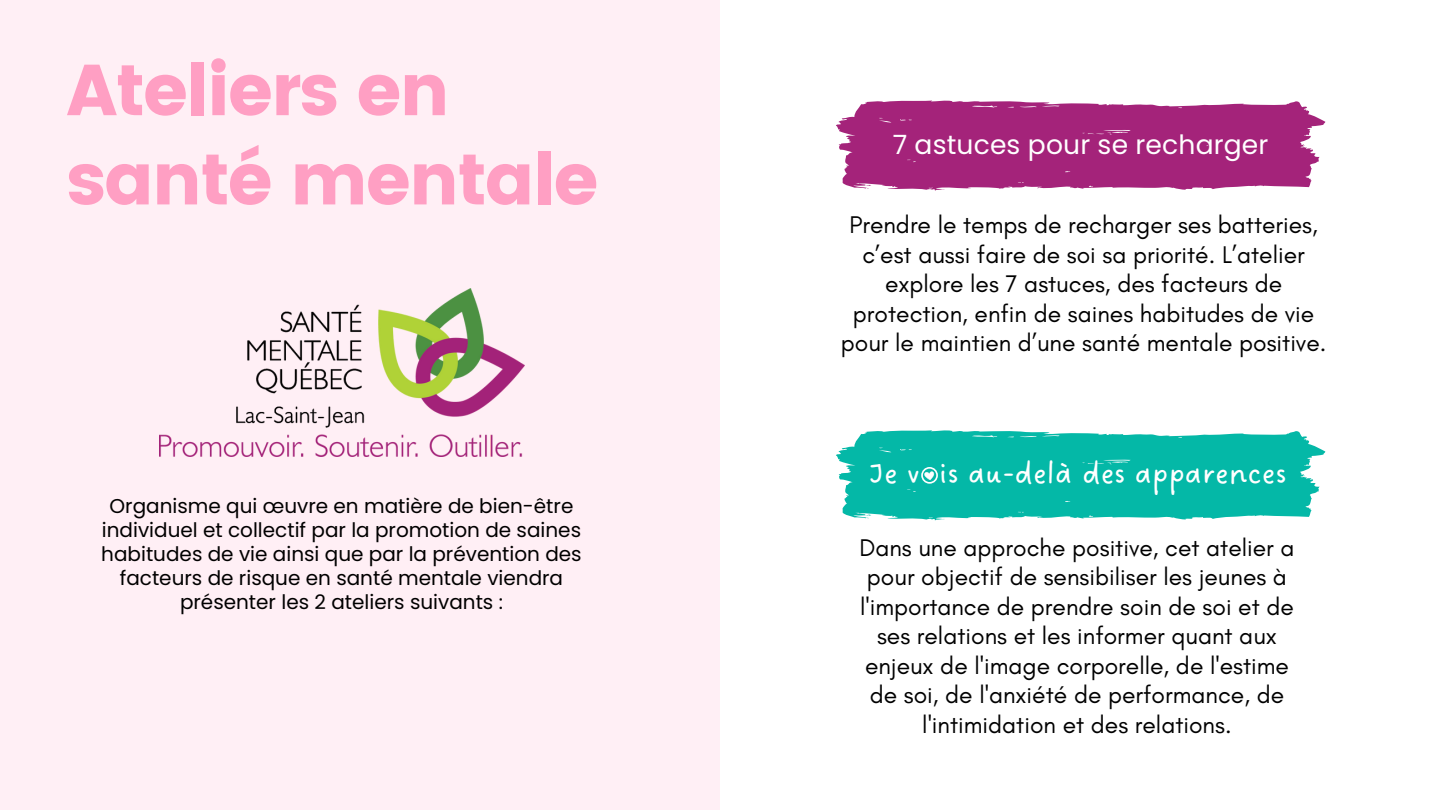
<style>
.page{position:relative;width:1440px;height:810px;background:#fff}
.page>*{position:absolute;margin:0;border:0;box-sizing:border-box;transform-origin:0 0}
.t1{font:71.8px "Poppins";letter-spacing:-.03em;color:#ff9fc3}
.t2{font:32.2px "DO Sans Regular";color:#fff}
.t3{font:26.6px "Poppins";letter-spacing:.005em;color:#fff}
.t4{font:24.6px/29.5px "Glacial Indifference";color:#000;text-align:center}
.t5{font:20px/24px "Poppins";color:#000;text-align:center}
</style>
<div class="page">
<svg style="left:836px;top:100px;width:489px;height:91px;background:#af3e8a"></svg>
<div style="left:0;top:0;width:720px;height:810px;background:#ffeff5"></div>
<img style="left:159px;top:288px;width:365px;height:168px">
<svg style="left:836px;top:430px;width:489px;height:90px;background:#21c0b1"></svg>
<p class="t1" style="left:66px;top:48px;width:385px">Ateliers en</p>
<p class="t1" style="left:66px;top:138px;width:534px">santé mentale</p>
<p class="t5" style="left:101px;top:494px;width:482px">Organisme qui œuvre en matière de bien-être individuel et collectif par la promotion de saines habitudes de vie ainsi que par la prévention des facteurs de risque en santé mentale viendra présenter les 2 ateliers suivants :</p>
<p class="t3" style="left:893px;top:126px;width:377px">7 astuces pour se recharger</p>
<p class="t4" style="left:841px;top:210px;width:487px">Prendre le temps de recharger ses batteries, c’est aussi faire de soi sa priorité. L’atelier explore les 7 astuces, des facteurs de protection, enfin de saines habitudes de vie pour le maintien d’une santé mentale positive.</p>
<p class="t2" style="left:867px;top:455px;width:421px">Je v is au-delà des apparences</p>
<p class="t4" style="left:859px;top:533px;width:437px">Dans une approche positive, cet atelier a pour objectif de sensibiliser les jeunes à l'importance de prendre soin de soi et de ses relations et les informer quant aux enjeux de l'image corporelle, de l'estime de soi, de l'anxiété de performance, de l'intimidation et des relations.</p>
</div>
